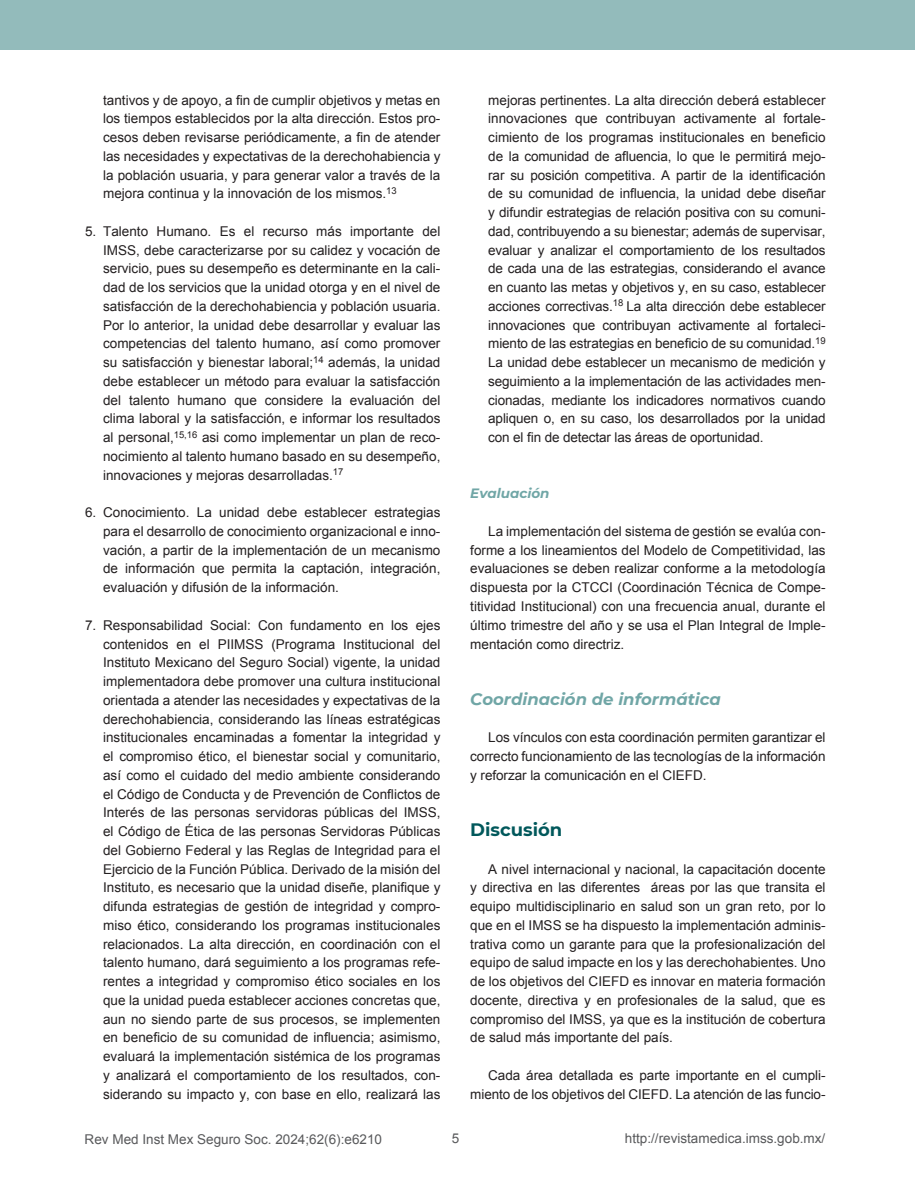
<style>
.page{position:relative;width:915px;height:1191px;background:#fff}
.page>*{position:absolute;margin:0;border:0;box-sizing:border-box;transform-origin:0 0}
.t1{font:700 18px "Montserrat";color:#01585b}
.t2{font:italic 700 16.5px "Montserrat";color:#70a6a6}
.t3{font:13.5px/18.8px "Arial";color:#231f20;text-align:justify}
.t4{font:13.5px "Arial";color:#58595b}
.t5{font:italic 700 13.5px "Montserrat";color:#70a6a6}
</style>
<div class="page">
<div style="left:0;top:0;width:914px;height:50px;background:#93bbbb"></div>
<p class="t3" style="left:103px;top:91px;width:339px">tantivos y de apoyo, a fin de cumplir objetivos y metas en los tiempos establecidos por la alta dirección. Estos pro&shy;cesos deben revisarse periódicamente, a fin de atender las necesidades y expectativas de la derechohabiencia y la población usuaria, y para generar valor a través de la mejora continua y la innovación de los mismos.<sup>13</sup></p>
<p class="t3" style="left:103px;top:222px;width:339px;text-indent:-18px">5. Talento Humano. Es el recurso más importante del IMSS, debe caracterizarse por su calidez y vocación de servicio, pues su desempeño es determinante en la cali&shy;dad de los servicios que la unidad otorga y en el nivel de satisfacción de la derechohabiencia y población usuaria.<br>Por lo anterior, la unidad debe desarrollar y evaluar las competencias del talento humano, así como promover su satisfacción y bienestar laboral;<sup>14</sup> además, la unidad debe establecer un método para evaluar la satisfacción del talento humano que considere la evaluación del clima laboral y la satisfacción, e informar los resultados al personal,<sup>15,16</sup> asi como implementar un plan de reco&shy;nocimiento al talento humano basado en su desempeño, innovaciones y mejoras desarrolladas.<sup>17</sup></p>
<p class="t3" style="left:103px;top:503px;width:339px;text-indent:-18px">6. Conocimiento. La unidad debe establecer estrategias para el desarrollo de conocimiento organizacional e inno&shy;vación, a partir de la implementación de un mecanismo de información que permita la captación, integración, evaluación y difusión de la información.</p>
<p class="t3" style="left:103px;top:616px;width:339px;text-indent:-18px">7. Responsabilidad Social: Con fundamento en los ejes contenidos en el PIIMSS (Programa Institucional del Instituto Mexicano del Seguro Social) vigente, la unidad implementadora debe promover una cultura institucional orientada a atender las necesidades y expectativas de la derechohabiencia, considerando las líneas estratégicas institucionales encaminadas a fomentar la integridad y el compromiso ético, el bienestar social y comunitario, así como el cuidado del medio ambiente considerando el Código de Conducta y de Prevención de Conflictos de Interés de las personas servidoras públicas del IMSS, el Código de Ética de las personas Servidoras Públicas del Gobierno Federal y las Reglas de Integridad para el Ejercicio de la Función Pública. Derivado de la misión del Instituto, es necesario que la unidad diseñe, planifique y difunda estrategias de gestión de integridad y compro&shy;miso ético, considerando los programas institucionales relacionados. La alta dirección, en coordinación con el talento humano, dará seguimiento a los programas refe&shy;rentes a integridad y compromiso ético sociales en los que la unidad pueda establecer acciones concretas que, aun no siendo parte de sus procesos, se implementen en beneficio de su comunidad de influencia; asimismo, evaluará la implementación sistémica de los programas y analizará el comportamiento de los resultados, con&shy;siderando su impacto y, con base en ello, realizará las</p>
<p class="t3" style="left:488px;top:91px;width:339px">mejoras pertinentes. La alta dirección deberá establecer innovaciones que contribuyan activamente al fortale&shy;cimiento de los programas institucionales en beneficio de la comunidad de afluencia, lo que le permitirá mejo&shy;rar su posición competitiva. A partir de la identificación de su comunidad de influencia, la unidad debe diseñar y difundir estrategias de relación positiva con su comuni&shy;dad, contribuyendo a su bienestar; además de supervisar, evaluar y analizar el comportamiento de los resultados de cada una de las estrategias, considerando el avance en cuanto las metas y objetivos y, en su caso, establecer acciones correctivas.<sup>18</sup> La alta dirección debe establecer innovaciones que contribuyan activamente al fortaleci&shy;miento de las estrategias en beneficio de su comunidad.<sup>19<br></sup>La unidad debe establecer un mecanismo de medición y seguimiento a la implementación de las actividades men&shy;cionadas, mediante los indicadores normativos cuando apliquen o, en su caso, los desarrollados por la unidad con el fin de detectar las áreas de oportunidad.</p>
<p class="t5" style="left:470px;top:484px;width:81px">Evaluación</p>
<p class="t3" style="left:470px;top:522px;width:357px;text-indent:18px">La implementación del sistema de gestión se evalúa con&shy;forme a los lineamientos del Modelo de Competitividad, las evaluaciones se deben realizar conforme a la metodología dispuesta por la CTCCI (Coordinación Técnica de Compe&shy;titividad Institucional) con una frecuencia anual, durante el último trimestre del año y se usa el Plan Integral de Imple&shy;mentación como directriz.</p>
<p class="t2" style="left:470px;top:687px;width:252px">Coordinación de informática</p>
<p class="t3" style="left:470px;top:728px;width:357px;text-indent:18px">Los vínculos con esta coordinación permiten garantizar el correcto funcionamiento de las tecnologías de la información y reforzar la comunicación en el CIEFD.</p>
<h1 class="t1" style="left:470px;top:816px;width:94px">Discusión</h1>
<p class="t3" style="left:470px;top:859px;width:357px;text-indent:18px">A nivel internacional y nacional, la capacitación docente y directiva en las diferentes áreas por las que transita el equipo multidisciplinario en salud son un gran reto, por lo que en el IMSS se ha dispuesto la implementación adminis&shy;trativa como un garante para que la profesionalización del equipo de salud impacte en los y las derechohabientes. Uno de los objetivos del CIEFD es innovar en materia formación docente, directiva y en profesionales de la salud, que es compromiso del IMSS, ya que es la institución de cobertura de salud más importante del país.</p>
<p class="t3" style="left:470px;top:1066px;width:356px;text-align:right">Cada área detallada es parte importante en el cumpli&shy;miento de los objetivos del CIEFD. La atención de las funcio-</p>
<p class="t4" style="left:85px;top:1130px;width:299px">Rev Med Inst Mex Seguro Soc. 2024;62(6):e6210</p>
<p class="t4" style="left:451px;top:1129px;width:9px">5</p>
<p class="t4" style="left:624px;top:1129px;width:202px">http://revistamedica.imss.gob.mx/</p>
</div>
